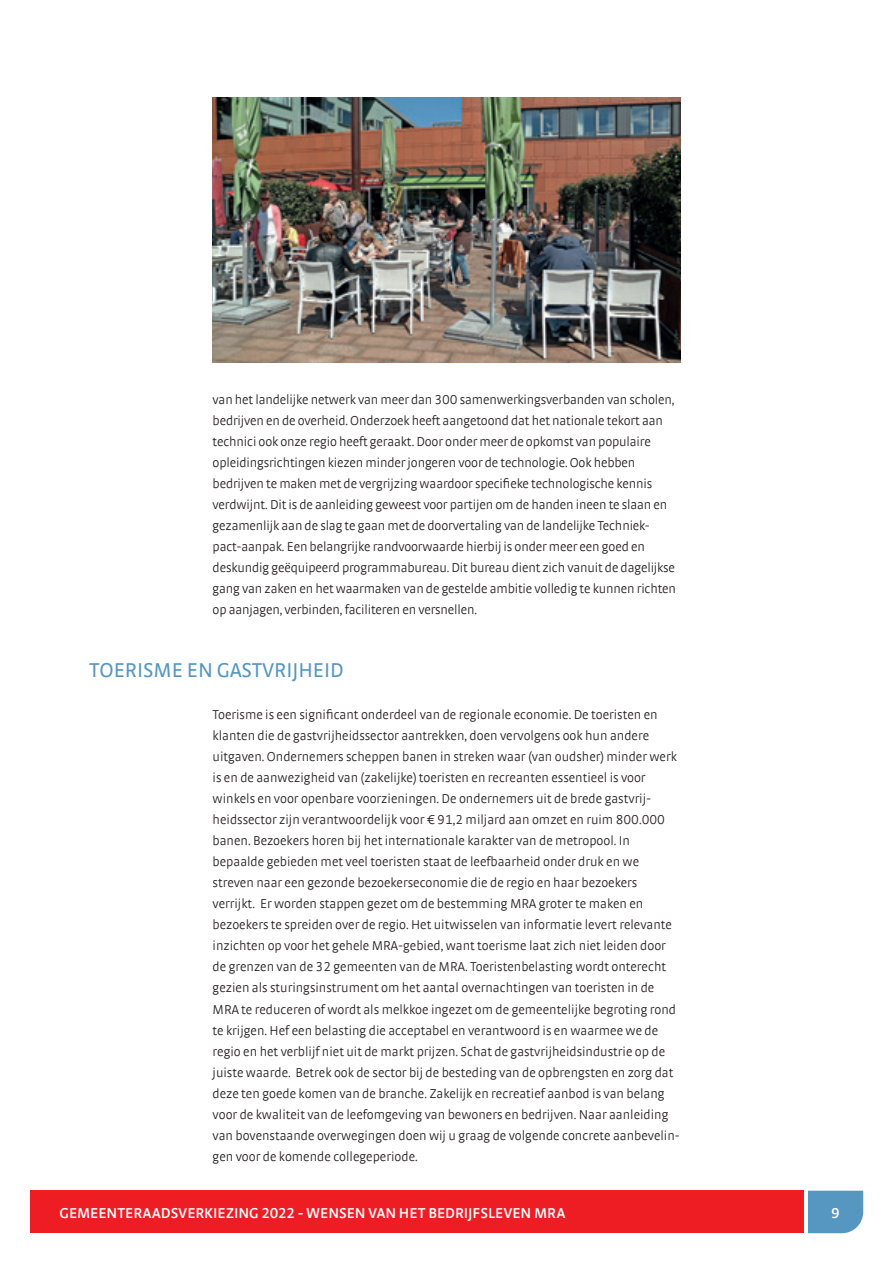
<style>
.page{position:relative;width:893px;height:1263px;background:#fff}
.page>*{position:absolute;margin:0;border:0;box-sizing:border-box;transform-origin:0 0}
.t1{font:21px "Strada Offc";color:#5597c1}
.t2{font:600 15px "Strada Offc";letter-spacing:-.005em;color:#fff}
.t3{font:300 13.5px/21px "Strada Offc";color:#231f20}
</style>
<div class="page">
<div style="left:808px;top:1191px;width:55px;height:42px;background:#5597c1"></div>
<div style="left:30px;top:1191px;width:774px;height:42px;background:#ee1d23"></div>
<img style="left:213px;top:98px;width:468px;height:264px">
<p class="t3" style="left:213px;top:389px;width:465px">van het landelijke netwerk van meer dan 300 samenwerkingsverbanden van scholen, bedrijven en de overheid. Onderzoek heeft aangetoond dat het nationale tekort aan technici ook onze regio heeft geraakt. Door onder meer de opkomst van populaire opleidingsrichtingen kiezen minder jongeren voor de technologie. Ook hebben bedrijven te maken met de vergrijzing waardoor specifieke technologische kennis verdwijnt. Dit is de aanleiding geweest voor partijen om de handen ineen te slaan en gezamenlijk aan de slag te gaan met de doorvertaling van de landelijke Techniek&shy;pact-aanpak. Een belangrijke randvoorwaarde hierbij is onder meer een goed en deskundig geëquipeerd programmabureau. Dit bureau dient zich vanuit de dagelijkse gang van zaken en het waarmaken van de gestelde ambitie volledig te kunnen richten op aanjagen, verbinden, faciliteren en versnellen.</p>
<h1 class="t1" style="left:89px;top:658px;width:256px">TOERISME EN GASTVRIJHEID</h1>
<p class="t3" style="left:213px;top:704px;width:469px">Toerisme is een significant onderdeel van de regionale economie. De toeristen en klanten die de gastvrijheidssector aantrekken, doen vervolgens ook hun andere uitgaven. Ondernemers scheppen banen in streken waar (van oudsher) minder werk is en de aanwezigheid van (zakelijke) toeristen en recreanten essentieel is voor winkels en voor openbare voorzieningen. De ondernemers uit de brede gastvrij&shy;heidssector zijn verantwoordelijk voor € 91,2 miljard aan omzet en ruim 800.000 banen. Bezoekers horen bij het internationale karakter van de metropool. In bepaalde gebieden met veel toeristen staat de leefbaarheid onder druk en we streven naar een gezonde bezoekerseconomie die de regio en haar bezoekers verrijkt. Er worden stappen gezet om de bestemming MRA groter te maken en bezoekers te spreiden over de regio. Het uitwisselen van informatie levert relevante inzichten op voor het gehele MRA-gebied, want toerisme laat zich niet leiden door de grenzen van de 32 gemeenten van de MRA. Toeristenbelasting wordt onterecht gezien als sturingsinstrument om het aantal overnachtingen van toeristen in de MRA te reduceren of wordt als melkkoe ingezet om de gemeentelijke begroting rond te krijgen. Hef een belasting die acceptabel en verantwoord is en waarmee we de regio en het verblijf niet uit de markt prijzen. Schat de gastvrijheidsindustrie op de juiste waarde. Betrek ook de sector bij de besteding van de opbrengsten en zorg dat deze ten goede komen van de branche. Zakelijk en recreatief aanbod is van belang voor de kwaliteit van de leefomgeving van bewoners en bedrijven. Naar aanleiding van bovenstaande overwegingen doen wij u graag de volgende concrete aanbevelin&shy;gen voor de komende collegeperiode.</p>
<p class="t2" style="left:60px;top:1204px;width:507px">GEMEENTERAADSVERKIEZING 2022 - WENSEN VAN HET BEDRIJFSLEVEN MRA</p>
<p class="t2" style="left:831px;top:1204px;width:10px">9</p>
</div>
